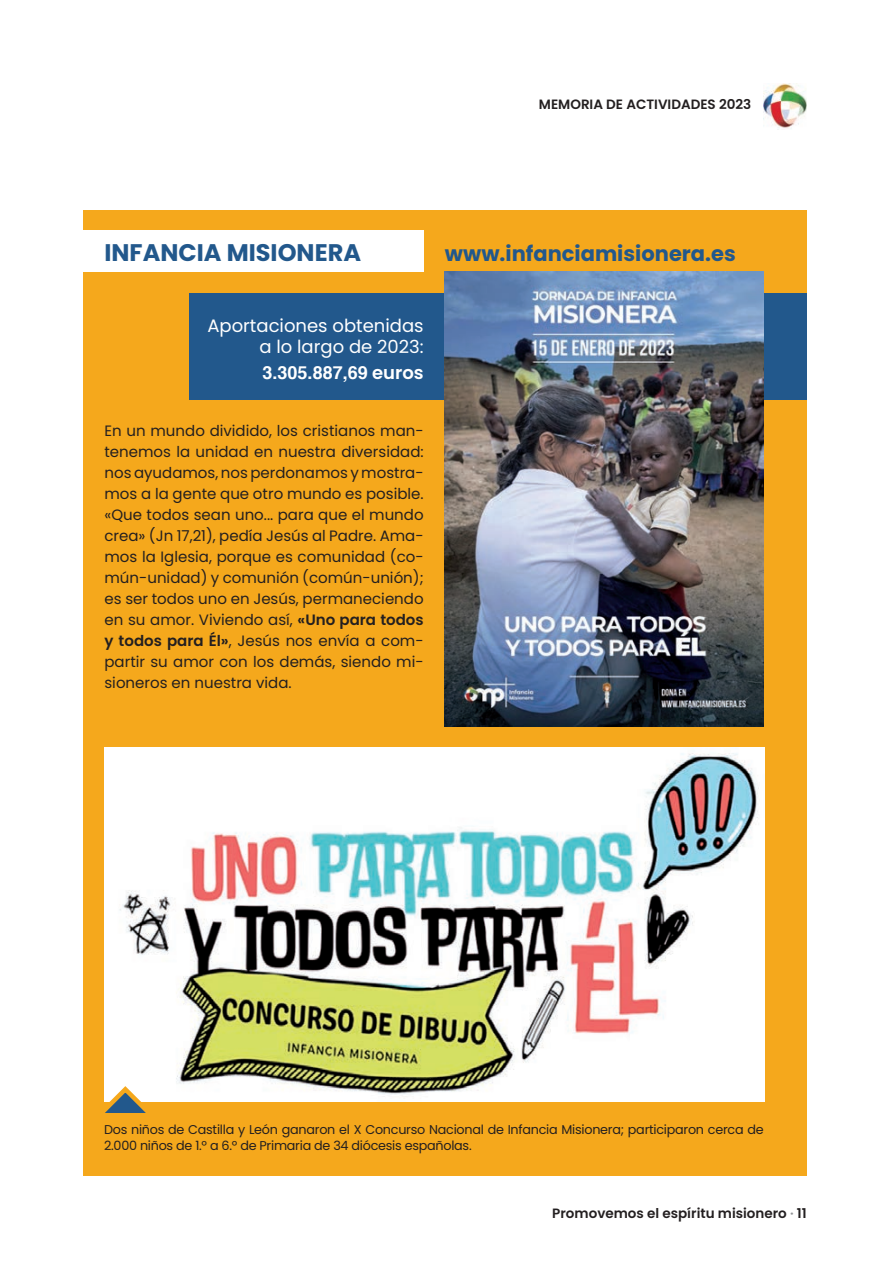
<style>
.page{position:relative;width:889px;height:1264px;background:#fff}
.page>*{position:absolute;margin:0;border:0;box-sizing:border-box;transform-origin:0 0}
.t1{font:700 24px "Poppins";color:#22588c}
.t2{font:700 21px "Poppins";color:#22588c}
.t3{font:18px/21px "Poppins";color:#fff;text-align:right}
.t4{font:700 18px "Helvetica";color:#fff}
.t5{font:15px/21px "Poppins";color:#231f20;text-align:justify}
.t6{font:600 13.5px "Poppins";color:#231f20}
.t7{font:12.75px/16.5px "Poppins";letter-spacing:-.02em;color:#231f20}
.s1{font-family:"Poppins";font-weight:600}
.s2{font-weight:600}
.s3{color:#939598}
</style>
<div class="page">
<img style="left:763px;top:83px;width:43px;height:47px">
<div style="left:83px;top:211px;width:723px;height:965px;background:#f5a81c"></div>
<div style="left:83px;top:231px;width:340px;height:41px;background:#fff"></div>
<div style="left:189px;top:293px;width:617px;height:106px;background:#22588c"></div>
<img style="left:445px;top:272px;width:318px;height:454px">
<img style="left:104px;top:748px;width:659px;height:354px">
<svg style="left:104px;top:1083px;width:58px;height:30px"></svg>
<p class="t6" style="left:538px;top:96px;width:214px">MEMORIA DE ACTIVIDADES 2023</p>
<h1 class="t1" style="left:104px;top:238px;width:258px">INFANCIA MISIONERA</h1>
<h2 class="t2" style="left:445px;top:241px;width:292px">www.infanciamisionera.es</h2>
<p class="t3" style="left:207px;top:315px;width:218px">Aportaciones obtenidas a lo largo de 2023:</p>
<p class="t4" style="left:262px;top:358px;width:162px">3.305.887,69 <span class="s1">euros</span></p>
<p class="t5" style="left:104px;top:421px;width:320px">En un mundo dividido, los cristianos man&shy;tenemos la unidad en nuestra diversidad: nos ayudamos, nos perdonamos y mostra&shy;mos a la gente que otro mundo es posible. «Que todos sean uno... para que el mundo crea» (Jn 17,21), pedía Jesús al Padre. Ama&shy;mos la Iglesia, porque es comunidad (co&shy;mún-unidad) y comunión (común-unión); es ser todos uno en Jesús, permaneciendo en su amor. Viviendo así, <span class="s2">«Uno para todos y todos para Él»</span>, Jesús nos envía a com&shy;partir su amor con los demás, siendo mi&shy;sioneros en nuestra vida.</p>
<p class="t7" style="left:104px;top:1121px;width:661px">Dos niños de Castilla y León ganaron el X Concurso Nacional de Infancia Misionera; participaron cerca de<br>2.000 niños de 1.º a 6.º de Primaria de 34 diócesis españolas.</p>
<p class="t6" style="left:552px;top:1206px;width:256px">Promovemos el espíritu misionero <span class="s3">·</span> 11</p>
</div>
